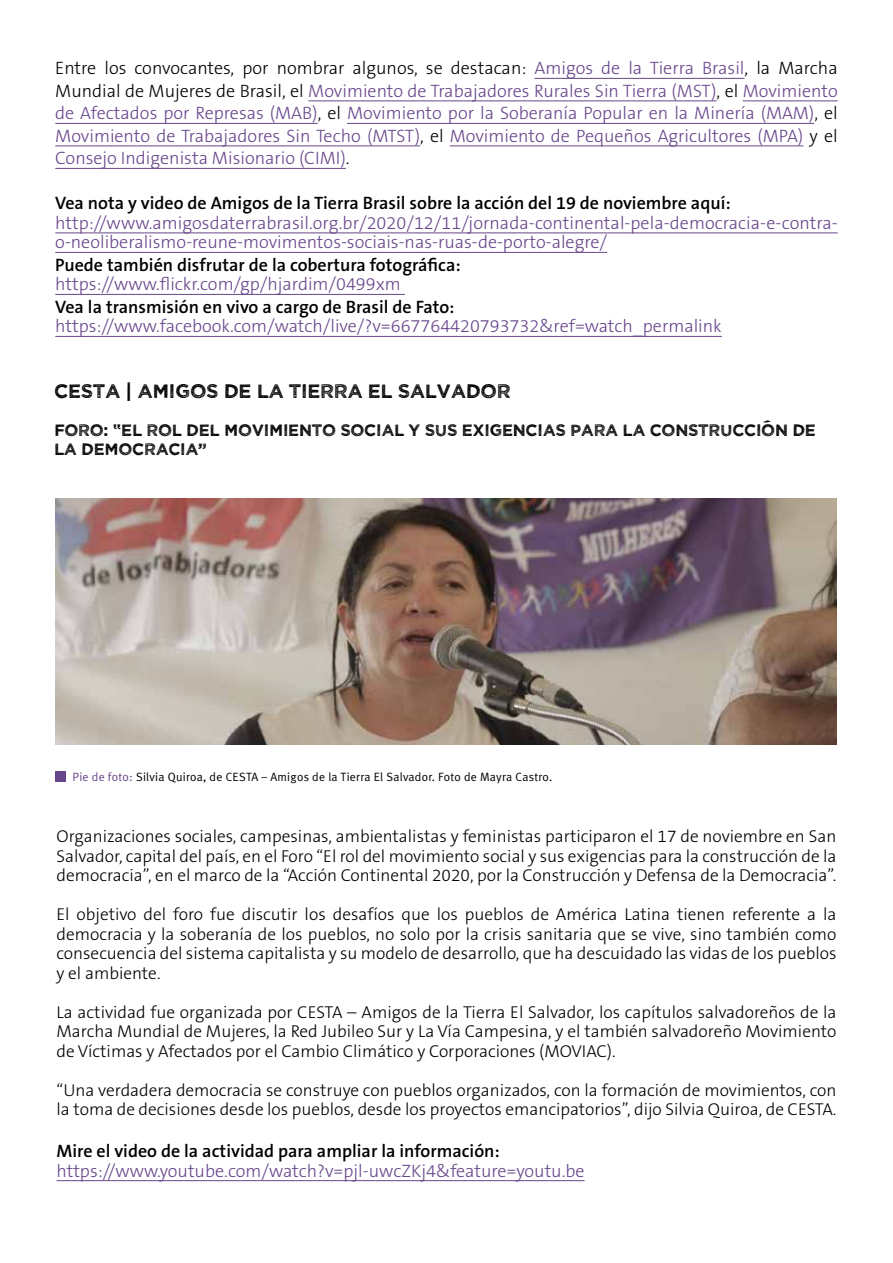
<style>
.page{position:relative;width:893px;height:1263px;background:#fff}
.page>*{position:absolute;margin:0;border:0;box-sizing:border-box;transform-origin:0 0}
.t1{font:19.5px "Wicked Grit";letter-spacing:-.02em;color:#000}
.t2{font:300 18px/22.5px "The Sans B3";color:#68468b;text-align:justify}
.t3{font:600 18px "The Sans B6";color:#000}
.t4{font:300 17.25px/19.5px "The Sans B3";color:#000;text-align:justify}
.t5{font:16.5px/19.8px "Wicked Grit";letter-spacing:-.02em;color:#000}
.t6{font:12px "Meta Plus Normal";letter-spacing:.02em;color:#000}
.s1{color:#000}
.s2{color:#68468b}
</style>
<div class="page">
<hr style="left:534px;top:78px;width:210px;height:1px;background:#68468b">
<hr style="left:308px;top:100px;width:409px;height:1px;background:#68468b">
<hr style="left:743px;top:100px;width:95px;height:1px;background:#68468b">
<hr style="left:55px;top:123px;width:263px;height:1px;background:#68468b">
<hr style="left:347px;top:123px;width:467px;height:1px;background:#68468b">
<hr style="left:55px;top:145px;width:365px;height:1px;background:#68468b">
<hr style="left:450px;top:145px;width:353px;height:1px;background:#68468b">
<hr style="left:55px;top:168px;width:291px;height:1px;background:#68468b">
<hr style="left:55px;top:232px;width:783px;height:1px;background:#68468b">
<hr style="left:55px;top:252px;width:552px;height:1px;background:#68468b">
<hr style="left:55px;top:294px;width:350px;height:1px;background:#68468b">
<hr style="left:55px;top:336px;width:667px;height:1px;background:#68468b">
<img style="left:56px;top:499px;width:781px;height:245px">
<div style="left:55px;top:771px;width:11px;height:11px;background:#68468b"></div>
<hr style="left:57px;top:1180px;width:528px;height:1px;background:#68468b">
<p class="t2" style="left:55px;top:58px;width:784px"><span class="s1">Entre los convocantes, por nombrar algunos, se destacan:</span> Amigos de la Tierra Brasil<span class="s1">, la Marcha Mundial de Mujeres de Brasil, el</span> Movimiento de Trabajadores Rurales Sin Tierra (MST)<span class="s1">, el</span> Movimiento de Afectados por Represas (MAB)<span class="s1">, el</span> Movimiento por la Soberanía Popular en la Minería (MAM)<span class="s1">, el </span>Movimiento de Trabajadores Sin Techo (MTST)<span class="s1">, el</span> Movimiento de Pequeños Agricultores (MPA) <span class="s1">y el </span>Consejo Indigenista Misionario (CIMI)<span class="s1">.</span></p>
<p class="t3" style="left:55px;top:194px;width:677px">Vea nota y video de Amigos de la Tierra Brasil sobre la acción del 19 de noviembre aquí:</p>
<p class="t2" style="left:55px;top:214px;width:784px;line-height:19.5px">http://www.amigosdaterrabrasil.org.br/2020/12/11/jornada-continental-pela-democracia-e-contra&shy;o-neoliberalismo-reune-movimentos-sociais-nas-ruas-de-porto-alegre/</p>
<p class="t3" style="left:55px;top:255px;width:407px">Puede también disfrutar de la cobertura fotográfica:</p>
<p class="t2" style="left:55px;top:274px;width:347px">https://www.flickr.com/gp/hjardim/0499xm</p>
<p class="t3" style="left:55px;top:297px;width:401px">Vea la transmisión en vivo a cargo de Brasil de Fato:</p>
<p class="t2" style="left:55px;top:316px;width:668px">https://www.facebook.com/watch/live/?v=667764420793732&amp;ref=watch_permalink</p>
<p class="t1" style="left:54px;top:378px;width:458px">CESTA | AMIGOS DE LA TIERRA EL SALVADOR</p>
<p class="t5" style="left:54px;top:419px;width:763px">FORO: “EL ROL DEL MOVIMIENTO SOCIAL Y SUS EXIGENCIAS PARA LA CONSTRUCCIÓN DE<br>LA DEMOCRACIA”</p>
<p class="t6" style="left:73px;top:769px;width:481px"><span class="s2">Pie de foto:</span> Silvia Quiroa, de CESTA – Amigos de la Tierra El Salvador. Foto de Mayra Castro.</p>
<p class="t4" style="left:57px;top:827px;width:781px">Organizaciones sociales, campesinas, ambientalistas y feministas participaron el 17 de noviembre en San Salvador, capital del país, en el Foro “El rol del movimiento social y sus exigencias para la construcción de la democracia”, en el marco de la “Acción Continental 2020, por la Construcción y Defensa de la Democracia”.</p>
<p class="t4" style="left:57px;top:905px;width:781px">El objetivo del foro fue discutir los desafíos que los pueblos de América Latina tienen referente a la democracia y la soberanía de los pueblos, no solo por la crisis sanitaria que se vive, sino también como consecuencia del sistema capitalista y su modelo de desarrollo, que ha descuidado las vidas de los pueblos y el ambiente.</p>
<p class="t4" style="left:57px;top:1003px;width:781px">La actividad fue organizada por CESTA – Amigos de la Tierra El Salvador, los capítulos salvadoreños de la Marcha Mundial de Mujeres, la Red Jubileo Sur y La Vía Campesina, y el también salvadoreño Movimiento de Víctimas y Afectados por el Cambio Climático y Corporaciones (MOVIAC).</p>
<p class="t4" style="left:57px;top:1081px;width:781px">“Una verdadera democracia se construye con pueblos organizados, con la formación de movimientos, con la toma de decisiones desde los pueblos, desde los proyectos emancipatorios”, dijo Silvia Quiroa, de CESTA.</p>
<p class="t3" style="left:57px;top:1141px;width:445px">Mire el video de la actividad para ampliar la información:</p>
<p class="t2" style="left:57px;top:1160px;width:530px">https://www.youtube.com/watch?v=pjl-uwcZKj4&amp;feature=youtu.be</p>
</div>
